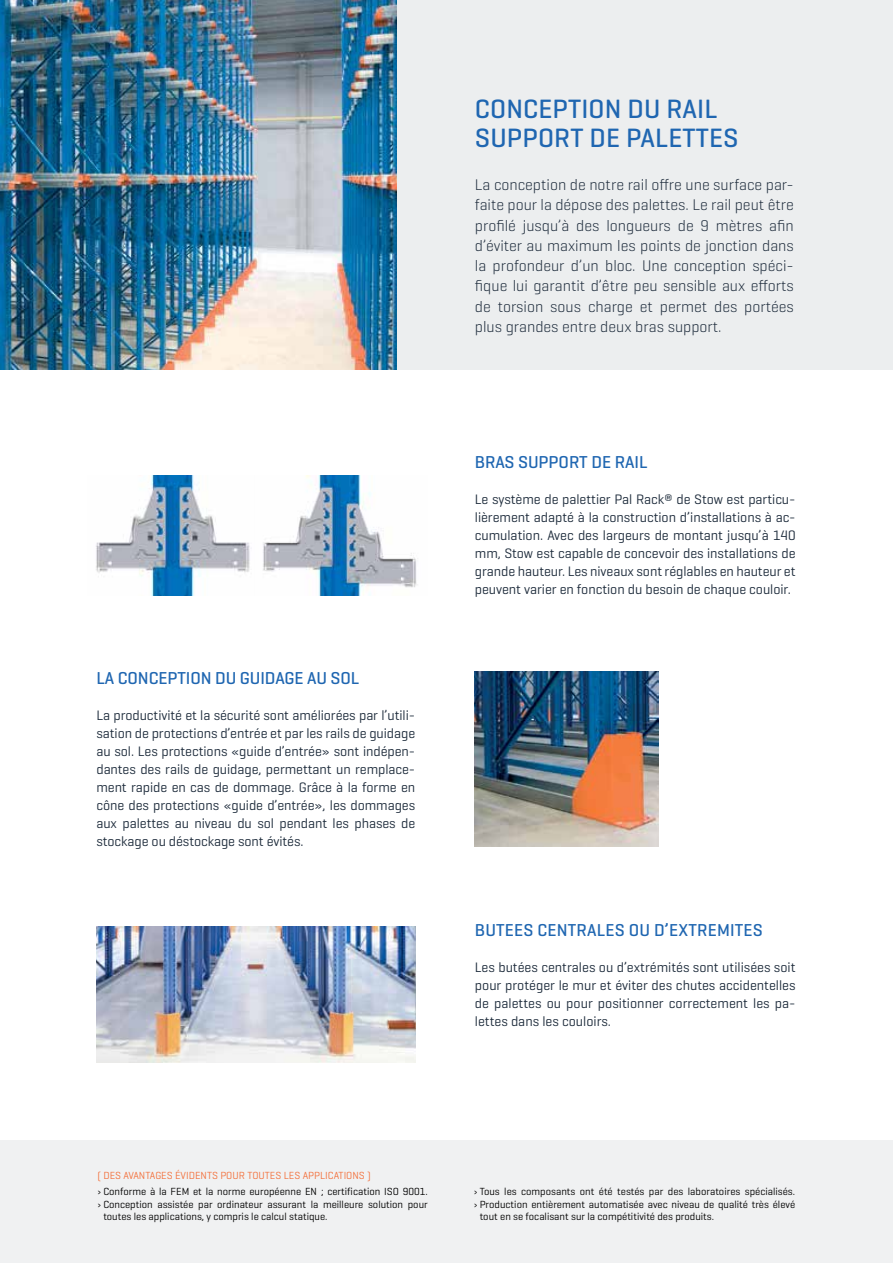
<style>
.page{position:relative;width:893px;height:1263px;background:#fff}
.page>*{position:absolute;margin:0;border:0;box-sizing:border-box;transform-origin:0 0}
.t1{font:500 27px "Geogrotesque";letter-spacing:.005em;color:#1f66b1}
.t2{font:500 17.55px "Geogrotesque";letter-spacing:-.005em;color:#1f66b1}
.t3{font:300 15.75px/20.2px "Geogrotesque";color:#1d2b3b;text-align:justify}
.t4{font:13.95px/18px "Geogrotesque";letter-spacing:-.005em;color:#1d2b3b;text-align:justify}
.t5{font:10.5px "Geogrotesque";color:#000}
.t6{font:10.5px "Geogrotesque";color:#f3723e}
</style>
<div class="page">
<div style="left:0;top:1140px;width:893px;height:123px;background:#f0f1f2"></div>
<div style="left:0;top:0;width:893px;height:370px;background:#eceeef"></div>
<img style="left:0;top:0;width:396px;height:370px">
<img style="left:475px;top:672px;width:183px;height:174px">
<img style="left:96px;top:926px;width:319px;height:136px">
<img style="left:96px;top:475px;width:321px;height:120px">
<p class="t2" style="left:96px;top:667px;width:32px">LA CONCE</p>
<p class="t2" style="left:167px;top:667px;width:20px">PTION</p>
<p class="t2" style="left:215px;top:667px;width:71px">DU GUIDAGE</p>
<p class="t2" style="left:307px;top:667px;width:34px">AU SOL</p>
<p class="t4" style="left:96px;top:706px;width:320px">La productivité et la sécurité sont améliorées par l’utili&shy;sation de protections d’entrée et par les rails de guidage au sol. Les protections «guide d’entrée» sont indépen&shy;dantes des rails de guidage, permettant un remplace&shy;ment rapide en cas de dommage. Grâce à la forme en cône des protections «guide d’entrée», les dommages aux palettes au niveau du sol pendant les phases de stockage ou déstockage sont évités.</p>
<h1 class="t1" style="left:475px;top:92px;width:16px">CONCE</h1>
<h1 class="t1" style="left:553px;top:92px;width:30px">PTION</h1>
<h1 class="t1" style="left:627px;top:92px;width:52px">DU RAIL</h1>
<h1 class="t1" style="left:475px;top:121px;width:79px">SU PPORT</h1>
<h1 class="t1" style="left:589px;top:121px;width:66px">DE PALETTES</h1>
<p class="t3" style="left:475px;top:174px;width:320px">La conception de notre rail offre une surface par&shy;faite pour la dépose des palettes. Le rail peut être profilé jusqu’à des longueurs de 9 mètres afin d’éviter au maximum les points de jonction dans la profondeur d’un bloc. Une conception spéci&shy;fique lui garantit d’être peu sensible aux efforts de torsion sous charge et permet des portées plus grandes entre deux bras support.</p>
<p class="t2" style="left:475px;top:451px;width:21px">BRAS</p>
<p class="t2" style="left:518px;top:451px;width:51px">SU PPORT</p>
<p class="t2" style="left:591px;top:451px;width:33px">DE RAIL</p>
<p class="t4" style="left:475px;top:490px;width:322px">Le système de palettier Pal Rack® de Stow est particu&shy;lièrement adapté à la construction d’installations à ac&shy;cumulation. Avec des largeurs de montant jusqu’à 140 mm, Stow est capable de concevoir des installations de grande hauteur. Les niveaux sont réglables en hauteur et peuvent varier en fonction du besoin de chaque couloir.</p>
<p class="t2" style="left:475px;top:919px;width:21px">BUTEES</p>
<p class="t2" style="left:537px;top:919px;width:11px">CENTRALES</p>
<p class="t2" style="left:629px;top:919px;width:70px">OU D’EXTREMITES</p>
<p class="t4" style="left:475px;top:958px;width:322px">Les butées centrales ou d’extrémités sont utilisées soit pour protéger le mur et éviter des chutes accidentelles de palettes ou pour positionner correctement les pa&shy;lettes dans les couloirs.</p>
<p class="t6" style="left:97px;top:1169px;width:275px">( Des avantages évid ents pour toutes les applications )</p>
<p class="t5" style="left:97px;top:1185px;width:293px">› Conforme à la FEM et la norme européenne EN ; certification ISO</p>
<p class="t5" style="left:403px;top:1185px;width:27px">9001.</p>
<p class="t5" style="left:97px;top:1197px;width:332px">› Conception assistée par ordinateur assurant la meilleure solution pour</p>
<p class="t5" style="left:103px;top:1210px;width:226px">toutes les applications, y compris le calcul statique.</p>
<p class="t5" style="left:474px;top:1185px;width:323px">› Tous les composants ont été testés par des laboratoires spécialisés.</p>
<p class="t5" style="left:474px;top:1197px;width:323px">› Production entièrement automatisée avec niveau de qualité très élevé</p>
<p class="t5" style="left:480px;top:1210px;width:236px">tout en se focalisant sur la compétitivité des produits.</p>
</div>
